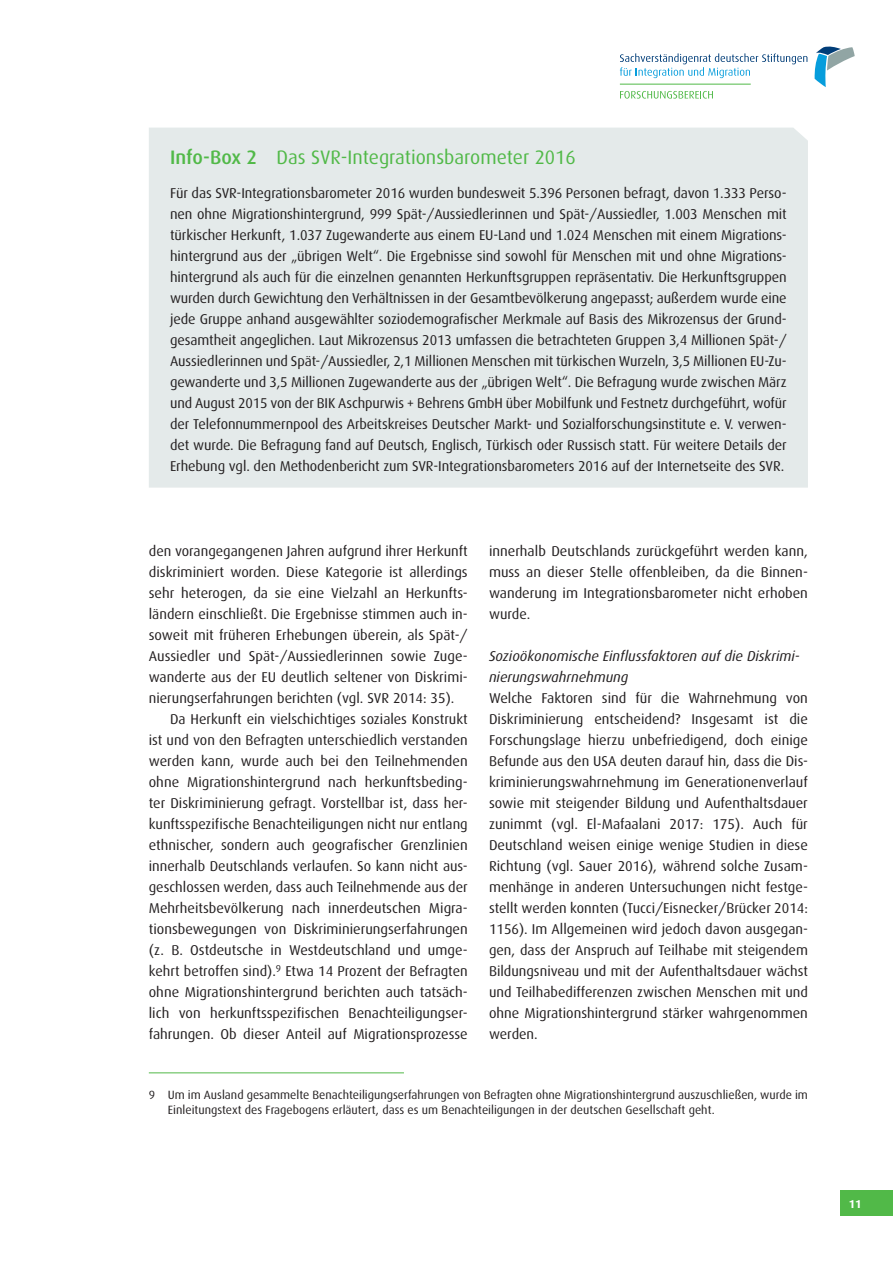
<style>
.page{position:relative;width:893px;height:1263px;background:#fff}
.page>*{position:absolute;margin:0;border:0;box-sizing:border-box;transform-origin:0 0}
.t1{font:19.5px "Dax Turk";color:#51b948}
.t2{font:14.25px/21px "Dax Turk";color:#231f20;text-align:justify}
.t3{font:italic 14.25px/21px "Dax CE";color:#231f20}
.t4{font:12px/15px "Dax Turk";color:#231f20}
.t5{font:700 11.4px "Dax CE";color:#fff}
.s1{font-weight:500}
</style>
<div class="page">
<svg style="left:814px;top:47px;width:41px;height:40px"></svg>
<svg style="left:620px;top:53px;width:187px;height:25px"></svg>
<svg style="left:620px;top:91px;width:93px;height:8px"></svg>
<hr style="left:620px;top:84px;width:131px;height:1px;background:#51b948">
<div style="left:840px;top:1191px;width:53px;height:25px;background:#51b948"></div>
<hr style="left:149px;top:1072px;width:255px;height:1px;background:#51b948">
<div style="left:149px;top:128px;width:659px;height:360px;background:#e4eaea"></div>
<h1 class="t1" style="left:170px;top:146px;width:407px"><span class="s1">Info-Box 2</span> Das SVR-Integrationsbarometer 2016</h1>
<p class="t2" style="left:170px;top:182px;width:618px">Für das SVR-Integrationsbarometer 2016 wurden bundesweit 5.396 Personen befragt, davon 1.333 Perso&shy;nen ohne Migrationshintergrund, 999 Spät-/Aussiedlerinnen und Spät-/Aussiedler, 1.003 Menschen mit türkischer Herkunft, 1.037 Zugewanderte aus einem EU-Land und 1.024 Menschen mit einem Migrations&shy;hintergrund aus der „übrigen Welt“. Die Ergebnisse sind sowohl für Menschen mit und ohne Migrations&shy;hintergrund als auch für die einzelnen genannten Herkunftsgruppen repräsentativ. Die Herkunftsgruppen wurden durch Gewichtung den Verhältnissen in der Gesamtbevölkerung angepasst; außerdem wurde eine jede Gruppe anhand ausgewählter soziodemografischer Merkmale auf Basis des Mikrozensus der Grund&shy;gesamtheit angeglichen. Laut Mikrozensus 2013 umfassen die betrachteten Gruppen 3,4 Millionen Spät-/ Aussiedlerinnen und Spät-/Aussiedler, 2,1 Millionen Menschen mit türkischen Wurzeln, 3,5 Millionen EU-Zu&shy;gewanderte und 3,5 Millionen Zugewanderte aus der „übrigen Welt“. Die Befragung wurde zwischen März und August 2015 von der BIK Aschpurwis + Behrens GmbH über Mobilfunk und Festnetz durchgeführt, wofür der Telefonnummernpool des Arbeitskreises Deutscher Markt- und Sozialforschungsinstitute e. V. verwen&shy;det wurde. Die Befragung fand auf Deutsch, Englisch, Türkisch oder Russisch statt. Für weitere Details der Erhebung vgl. den Methodenbericht zum SVR-Integrationsbarometers 2016 auf der Internetseite des SVR.</p>
<p class="t2" style="left:149px;top:541px;width:320px">den vorangegangenen Jahren aufgrund ihrer Herkunft</p>
<p class="t2" style="left:149px;top:562px;width:320px">diskriminiert worden. Diese Kategorie ist allerdings</p>
<p class="t2" style="left:149px;top:583px;width:320px">sehr heterogen, da sie eine Vielzahl an Herkunfts-</p>
<p class="t2" style="left:149px;top:604px;width:320px">ländern einschließt. Die Ergebnisse stimmen auch in-</p>
<p class="t2" style="left:149px;top:625px;width:320px">soweit mit früheren Erhebungen überein, als Spät-/</p>
<p class="t2" style="left:149px;top:646px;width:320px">Aussiedler und Spät-/Aussiedlerinnen sowie Zuge-</p>
<p class="t2" style="left:149px;top:667px;width:320px">wanderte aus der EU deutlich seltener von Diskrimi-</p>
<p class="t2" style="left:149px;top:688px;width:307px">nierungserfahrungen berichten (vgl. SVR 2014: 35).</p>
<p class="t2" style="left:170px;top:709px;width:299px">Da Herkunft ein vielschichtiges soziales Konstrukt</p>
<p class="t2" style="left:149px;top:730px;width:320px">ist und von den Befragten unterschiedlich verstanden</p>
<p class="t2" style="left:149px;top:751px;width:320px">werden kann, wurde auch bei den Teilnehmenden</p>
<p class="t2" style="left:149px;top:772px;width:320px">ohne Migrationshintergrund nach herkunftsbeding-</p>
<p class="t2" style="left:149px;top:793px;width:320px">ter Diskriminierung gefragt. Vorstellbar ist, dass her-</p>
<p class="t2" style="left:149px;top:814px;width:320px">kunftsspezifische Benachteiligungen nicht nur entlang</p>
<p class="t2" style="left:149px;top:835px;width:320px">ethnischer, sondern auch geografischer Grenzlinien</p>
<p class="t2" style="left:149px;top:856px;width:320px">innerhalb Deutschlands verlaufen. So kann nicht aus-</p>
<p class="t2" style="left:149px;top:877px;width:320px">geschlossen werden, dass auch Teilnehmende aus der</p>
<p class="t2" style="left:149px;top:898px;width:319px">Mehrheitsbevölkerung nach innerdeutschen Migra-</p>
<p class="t2" style="left:149px;top:919px;width:320px">tionsbewegungen von Diskriminierungserfahrungen</p>
<p class="t2" style="left:149px;top:940px;width:320px">(z. B. Ostdeutsche in Westdeutschland und umge-</p>
<p class="t2" style="left:149px;top:961px;width:320px">kehrt betroffen sind).<sup>9</sup> Etwa 14 Prozent der Befragten</p>
<p class="t2" style="left:149px;top:982px;width:320px">ohne Migrationshintergrund berichten auch tatsäch-</p>
<p class="t2" style="left:149px;top:1003px;width:320px">lich von herkunftsspezifischen Benachteiligungser-</p>
<p class="t2" style="left:149px;top:1024px;width:320px">fahrungen. Ob dieser Anteil auf Migrationsprozesse</p>
<p class="t2" style="left:489px;top:541px;width:320px">innerhalb Deutschlands zurückgeführt werden kann, muss an dieser Stelle offenbleiben, da die Binnen&shy;wanderung im Integrationsbarometer nicht erhoben wurde.</p>
<p class="t3" style="left:489px;top:645px;width:312px">Sozioökonomische Einflussfaktoren auf die Diskrimi&shy;nierungswahrnehmung</p>
<p class="t2" style="left:489px;top:688px;width:320px">Welche Faktoren sind für die Wahrnehmung von Diskriminierung entscheidend? Insgesamt ist die Forschungslage hierzu unbefriedigend, doch einige Befunde aus den USA deuten darauf hin, dass die Dis&shy;kriminierungswahrnehmung im Generationenverlauf sowie mit steigender Bildung und Aufenthaltsdauer zunimmt (vgl. El-Mafaalani 2017: 175). Auch für Deutschland weisen einige wenige Studien in diese Richtung (vgl. Sauer 2016), während solche Zusam&shy;menhänge in anderen Untersuchungen nicht festge&shy;stellt werden konnten (Tucci/Eisnecker/Brücker 2014:<br>1156). Im Allgemeinen wird jedoch davon ausgegan&shy;gen, dass der Anspruch auf Teilhabe mit steigendem Bildungsniveau und mit der Aufenthaltsdauer wächst und Teilhabedifferenzen zwischen Menschen mit und ohne Migrationshintergrund stärker wahrgenommen werden.</p>
<p class="t4" style="left:168px;top:1087px;width:641px;text-indent:-19px">9 Um im Ausland gesammelte Benachteiligungserfahrungen von Befragten ohne Migrationshintergrund auszuschließen, wurde im<br>Einleitungstext des Fragebogens erläutert, dass es um Benachteiligungen in der deutschen Gesellschaft geht.</p>
<p class="t5" style="left:849px;top:1196px;width:14px">11</p>
</div>
